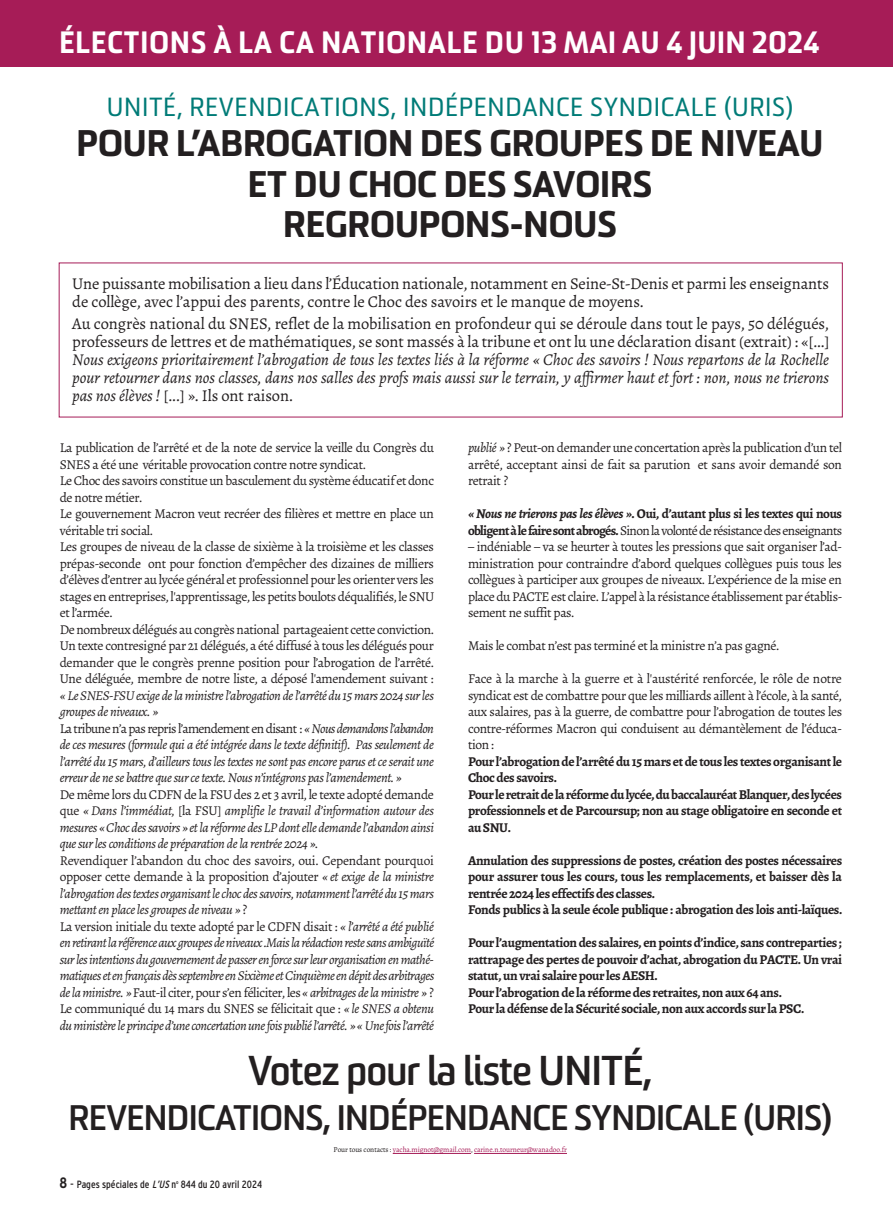
<style>
.page{position:relative;width:893px;height:1221px;background:#fff}
.page>*{position:absolute;margin:0;border:0;box-sizing:border-box;transform-origin:0 0}
.t1{font:700 40.5px "Sommet";letter-spacing:-.02em;color:#231f20}
.t2{font:900 36px/40.5px "Sommet";color:#231f20;text-align:center}
.t3{font:700 34.5px "Sommet";letter-spacing:-.02em;color:#231f20}
.t4{font:900 30px "Sommet";letter-spacing:.04em;color:#fff;scale:.94 1}
.t5{font:25.5px "Sommet";letter-spacing:.025em;color:#007b77}
.t6{font:16.5px/18px "Alegreya";letter-spacing:-.01em;color:#231f20}
.t7{font:italic 16.5px/18px "Alegreya";letter-spacing:-.005em;color:#231f20;text-align:justify}
.t8{font:13.5px/16.5px "Alegreya";letter-spacing:-.03em;color:#231f20;text-align:justify}
.t9{font:italic 13.5px/16.5px "Alegreya";letter-spacing:-.03em;color:#231f20}
.t10{font:700 13.5px/16.5px "Alegreya";letter-spacing:-.03em;color:#231f20}
.t11{font:condensed 10.5px "Interstate";color:#231f20}
.t12{font:7.5px "Alegreya";letter-spacing:-.015em;color:#a61c57}
.s1{font-style:normal}
.s2{font-style:italic}
.s3{font-weight:400}
.s4{color:#231f20}
.s5{font-weight:700;font-size:15px}
.s6{font-stretch:normal}
</style>
<div class="page">
<div style="left:0;top:0;width:893px;height:66px;background:#a61c57"></div>
<hr style="left:393px;top:1153px;width:78px;height:1px;background:#a61c57">
<hr style="left:474px;top:1153px;width:93px;height:1px;background:#a61c57">
<h3 class="t4" style="left:60px;top:25px;width:810px">ÉLECTIONS À LA CA NATIONALE DU 13 MAI AU 4 JUIN 2024</h3>
<h3 class="t5" style="left:107px;top:97px;width:688px">UNITÉ, REVENDICATIONS, INDÉPENDANCE SYNDICALE (URIS)</h3>
<h2 class="t2" style="left:77px;top:123px;width:748px">POUR L’ABROGATION DES GROUPES DE NIVEAU<br>ET DU CHOC DES SAVOIRS<br>REGROUPONS-NOUS</h2>
<p class="t6" style="left:72px;top:276px;width:758px">Une puissante mobilisation a lieu dans l’Éducation nationale, notamment en Seine-St-Denis et parmi les enseignants de collège, avec l’appui des parents, contre le Choc des savoirs et le manque de moyens.</p>
<p class="t6" style="left:72px;top:316px;width:759px">Au congrès national du SNES, reflet de la mobilisation en profondeur qui se déroule dans tout le pays, 50 délégués, professeurs de lettres et de mathématiques, se sont massés à la tribune et ont lu une déclaration disant (extrait) : «[...]</p>
<p class="t7" style="left:72px;top:352px;width:758px">Nous exigeons prioritairement l’abrogation de tous les textes liés à la réforme « Choc des savoirs ! Nous repartons de la Rochelle pour retourner dans nos classes, dans nos salles des profs mais aussi sur le terrain, y affirmer haut et fort : non, nous ne trierons pas nos élèves ! <span class="s1">[...] ». Ils ont raison.</span></p>
<p class="t8" style="left:468px;top:440px;width:376px"><span class="s2">publié »</span> ? Peut-on demander une concertation après la publication d’un tel arrêté, acceptant ainsi de fait sa parution et sans avoir demandé son retrait ?</p>
<p class="t10" style="left:468px;top:506px;width:376px"><span class="s2">« Nous ne trierons pas les élèves »</span>. Oui, d’autant plus si les textes qui nous obligent à le faire sont abrogés. <span class="s3">Sinon la volonté de résistance des enseignants</span></p>
<p class="t8" style="left:468px;top:539px;width:376px">– indéniable – va se heurter à toutes les pressions que sait organiser l’ad&shy;ministration pour contraindre d’abord quelques collègues puis tous les collègues à participer aux groupes de niveaux. L’expérience de la mise en place du PACTE est claire. L’appel à la résistance établissement par établis&shy;sement ne suffit pas.</p>
<p class="t8" style="left:468px;top:638px;width:313px">Mais le combat n’est pas terminé et la ministre n’a pas gagné.</p>
<p class="t8" style="left:468px;top:671px;width:376px">Face à la marche à la guerre et à l'austérité renforcée, le rôle de notre syndicat est de combattre pour que les milliards aillent à l’école, à la santé, aux salaires, pas à la guerre, de combattre pour l’abrogation de toutes les contre-réformes Macron qui conduisent au démantèlement de l’éduca&shy;tion :</p>
<p class="t10" style="left:468px;top:754px;width:376px">Pour l’abrogation de l’arrêté du 15 mars et de tous les textes organisant le Choc des savoirs.<br>Pour le retrait de la réforme du lycée, du baccalauréat Blanquer, des lycées professionnels et de Parcoursup; non au stage obligatoire en seconde et au SNU.</p>
<p class="t10" style="left:468px;top:853px;width:376px">Annulation des suppressions de postes, création des postes nécessaires pour assurer tous les cours, tous les remplacements, et baisser dès la rentrée 2024 les effectifs des classes.<br>Fonds publics à la seule école publique : abrogation des lois anti-laïques.</p>
<p class="t10" style="left:468px;top:935px;width:376px">Pour l’augmentation des salaires, en points d’indice, sans contreparties ; rattrapage des pertes de pouvoir d’achat, abrogation du PACTE. Un vrai statut, un vrai salaire pour les AESH.<br>Pour l’abrogation de la réforme des retraites, non aux 64 ans.<br>Pour la défense de la Sécurité sociale, non aux accords sur la PSC.</p>
<h1 class="t1" style="left:248px;top:1047px;width:406px">Votez pour la liste UNITÉ,</h1>
<h3 class="t3" style="left:69px;top:1098px;width:765px">REVENDICATIONS, INDÉPENDANCE SYNDICALE (URIS)</h3>
<p class="t12" style="left:334px;top:1146px;width:235px"><span class="s4">Pour tous contacts :</span> yacha.mignot@gmail.com<span class="s4">,</span> carine.n.tourneur@wanadoo.fr</p>
<p class="t8" style="left:60px;top:440px;width:376px;text-align:left">La publication de l’arrêté et de la note de service la veille du Congrès du SNES a été une véritable provocation contre notre syndicat.<br>Le Choc des savoirs constitue un basculement du système éducatif et donc de notre métier.<br>Le gouvernement Macron veut recréer des filières et mettre en place un véritable tri social.<br>Les groupes de niveau de la classe de sixième à la troisième et les classes prépas-seconde ont pour fonction d’empêcher des dizaines de milliers d’élèves d’entrer au lycée général et professionnel pour les orienter vers les stages en entreprises, l'apprentissage, les petits boulots déqualifiés, le SNU et l’armée.<br>De nombreux délégués au congrès national partageaient cette conviction.<br>Un texte contresigné par 21 délégués, a été diffusé à tous les délégués pour demander que le congrès prenne position pour l’abrogation de l’arrêté.<br>Une déléguée, membre de notre liste, a déposé l'amendement suivant :</p>
<p class="t9" style="left:60px;top:688px;width:376px">« Le SNES-FSU exige de la ministre l’abrogation de l’arrêté du 15 mars 2024 sur les groupes de niveaux. »<br><span class="s1">La tribune n’a pas repris l’amendement en disant :</span> « Nous demandons l’abandon de ces mesures (formule qui a été intégrée dans le texte définitif). Pas seulement de l’arrêté du 15 mars, d’ailleurs tous les textes ne sont pas encore parus et ce serait une erreur de ne se battre que sur ce texte. Nous n’intégrons pas l’amendement. »</p>
<p class="t9" style="left:60px;top:787px;width:376px"><span class="s1">De même lors du CDFN de la FSU des 2 et 3 avril, le texte adopté demande que</span> « Dans l’immédiat, <span class="s1">[la FSU]</span> amplifie le travail d’information autour des mesures « Choc des savoirs » et la réforme des LP dont elle demande l’abandon ainsi que sur les conditions de préparation de la rentrée 2024 »<span class="s1">.<br>Revendiquer l’abandon du choc des savoirs, oui. Cependant pourquoi opposer cette demande à la proposition d’ajouter</span> « et exige de la ministre l’abrogation des textes organisant le choc des savoirs, notamment l’arrêté du 15 mars mettant en place les groupes de niveau » <span class="s1">?<br>La version initiale du texte adopté par le CDFN disait :</span> « l’arrêté a été publié en retirant la référence aux groupes de niveaux .Mais la rédaction reste sans ambiguïté sur les intentions du gouvernement de passer en force sur leur organisation en mathé&shy;matiques et en français dès septembre en Sixième et Cinquième en dépit des arbitrages de la ministre. » <span class="s1">Faut-il citer, pour s’en féliciter, les</span> « arbitrages de la ministre » <span class="s1">?<br>Le communiqué du 14 mars du SNES se félicitait que :</span> « le SNES a obtenu du ministère le principe d’une concertation une fois publié l’arrêté. » « Une fois l’arrêté</p>
<p class="t11" style="left:60px;top:1180px;width:204px"><span class="s5">8</span> <span class="s6">-</span> Pages spéciales de <span class="s2">L’US</span> n<sup>o</sup> 844 du 20 avril 2024</p>
</div>
